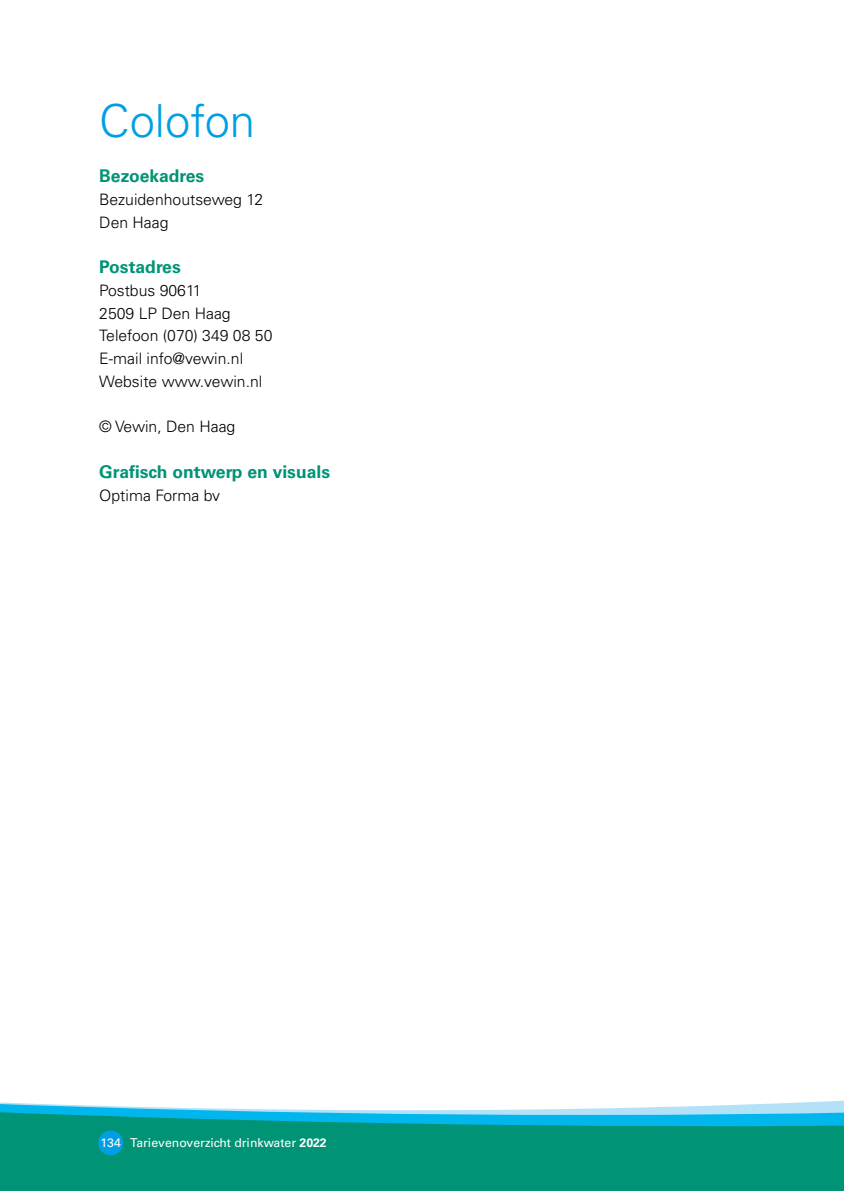
<style>
.page{position:relative;width:844px;height:1191px;background:#fff}
.page>*{position:absolute;margin:0;border:0;box-sizing:border-box;transform-origin:0 0}
.t1{font:300 45.5px "Univers LT Std";color:#009fe3}
.t2{font:700 17.5px "Univers LT Std";color:#009375}
.t3{font:300 15.75px/22.8px "Univers LT Std";color:#000}
.t4{font:12.25px "Univers LT Std";color:#fff}
.s1{font-weight:700}
</style>
<div class="page">
<svg style="left:0;top:1100px;width:843px;height:91px;background:#1ea394"></svg>
<div style="left:98px;top:1130px;width:25px;height:25px;background:#009fe3;border-radius:50%"></div>
<h1 class="t1" style="left:99px;top:93px;width:157px">Colofon</h1>
<p class="t2" style="left:99px;top:166px;width:106px">Bezoekadres</p>
<p class="t3" style="left:99px;top:188px;width:165px">Bezuidenhoutseweg 12<br>Den Haag</p>
<p class="t2" style="left:99px;top:257px;width:83px">Postadres</p>
<p class="t3" style="left:99px;top:279px;width:174px">Postbus 90611<br>2509 LP Den Haag<br>Telefoon (070) 349 08 50<br>E-mail info@vewin.nl<br>Website www.vewin.nl</p>
<p class="t3" style="left:99px;top:415px;width:137px">© Vewin, Den Haag</p>
<p class="t2" style="left:99px;top:461px;width:232px">Grafisch ontwerp en visuals</p>
<p class="t3" style="left:99px;top:484px;width:122px">Optima Forma bv</p>
<p class="t4" style="left:100px;top:1135px;width:228px">134 Tarievenoverzicht drinkwater <span class="s1">2022</span></p>
</div>
